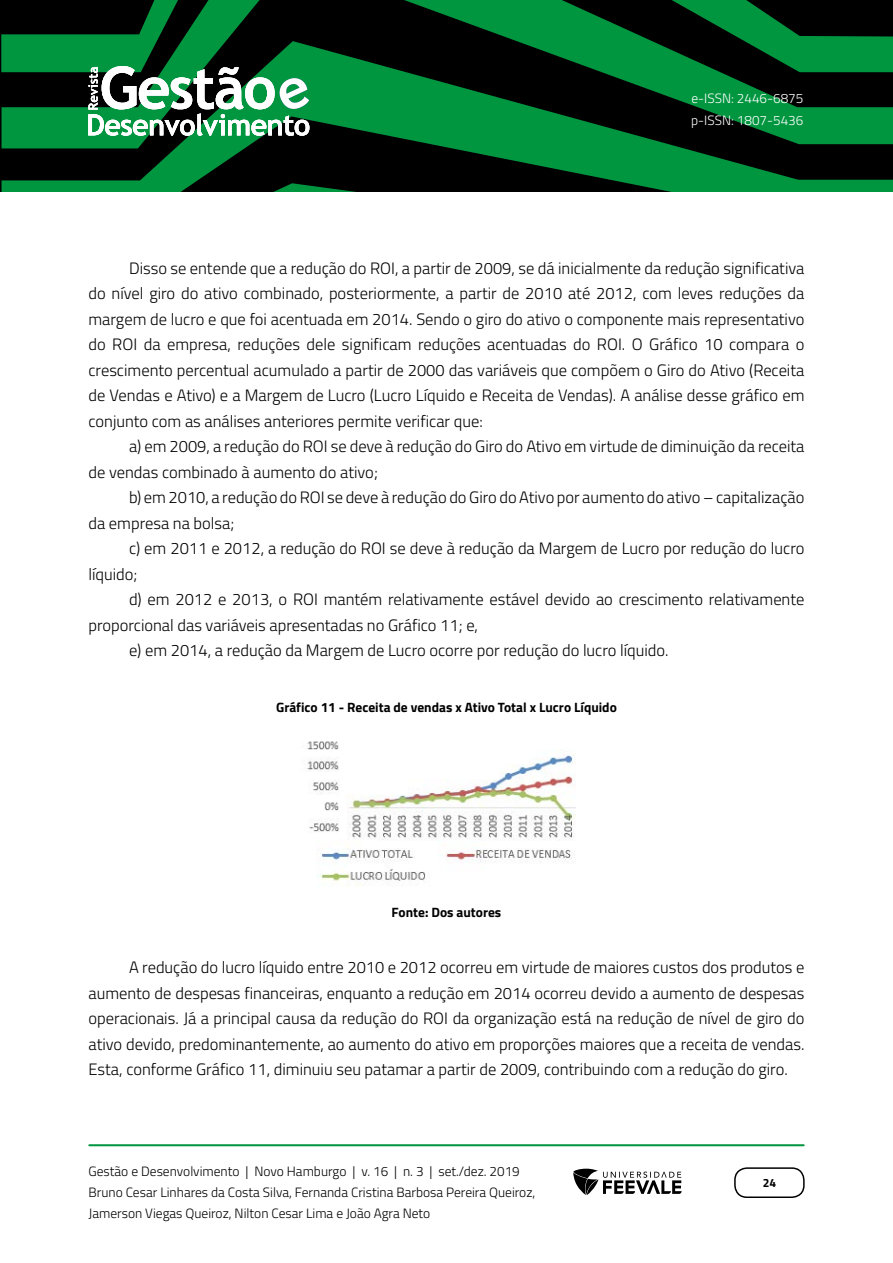
<style>
.page{position:relative;width:893px;height:1263px;background:#fff}
.page>*{position:absolute;margin:0;border:0;box-sizing:border-box;transform-origin:0 0}
.t1{font:300 16.5px/25.5px "Titillium Web";color:#000}
.t2{font:300 13.5px/21px "Titillium Web";color:#000}
.t3{font:700 13.5px "Titillium Web";color:#000}
.t4{font:300 13.5px/22.5px "Titillium Web";color:#fff}
.t5{font:700 12px "Titillium Web";color:#000}
</style>
<div class="page">
<svg style="left:2px;top:0;width:891px;height:41px;background:#003516"></svg>
<svg style="left:2px;top:41px;width:891px;height:142px;background:#004a1f"></svg>
<svg style="left:2px;top:183px;width:891px;height:9px;background:#004f21"></svg>
<hr style="left:89px;top:1144px;width:715px;height:2px;background:#009640">
<div style="left:734px;top:1167px;width:71px;height:31px;border:2px solid #000;border-radius:12px"></div>
<svg style="left:573px;top:1169px;width:109px;height:26px"></svg>
<svg style="left:88px;top:66px;width:221px;height:70px"></svg>
<img style="left:307px;top:741px;width:269px;height:145px">
<p class="t4" style="left:691px;top:86px;width:114px">e-ISSN: 2446-6875 p-ISSN: 1807-5436</p>
<p class="t1" style="left:88px;top:254px;width:717px;text-align:justify;text-indent:41px">Disso se entende que a redução do ROI, a partir de 2009, se dá inicialmente da redução significativa do nível giro do ativo combinado, posteriormente, a partir de 2010 até 2012, com leves reduções da margem de lucro e que foi acentuada em 2014. Sendo o giro do ativo o componente mais representativo do ROI da empresa, reduções dele significam reduções acentuadas do ROI. O Gráfico 10 compara o crescimento percentual acumulado a partir de 2000 das variáveis que compõem o Giro do Ativo (Receita de Vendas e Ativo) e a Margem de Lucro (Lucro Líquido e Receita de Vendas). A análise desse gráfico em conjunto com as análises anteriores permite verificar que:</p>
<p class="t1" style="left:88px;top:433px;width:717px;text-indent:41px">a) em 2009, a redução do ROI se deve à redução do Giro do Ativo em virtude de diminuição da receita de vendas combinado à aumento do ativo;</p>
<p class="t1" style="left:88px;top:484px;width:717px;text-indent:41px">b) em 2010, a redução do ROI se deve à redução do Giro do Ativo por aumento do ativo – capitalização da empresa na bolsa;</p>
<p class="t1" style="left:88px;top:535px;width:717px;text-indent:41px">c) em 2011 e 2012, a redução do ROI se deve à redução da Margem de Lucro por redução do lucro líquido;</p>
<p class="t1" style="left:129px;top:586px;width:677px">d) em 2012 e 2013, o ROI mantém relativamente estável devido ao crescimento relativamente</p>
<p class="t1" style="left:88px;top:611px;width:391px">proporcional das variáveis apresentadas no Gráfico 11; e,</p>
<p class="t1" style="left:129px;top:637px;width:541px">e) em 2014, a redução da Margem de Lucro ocorre por redução do lucro líquido.</p>
<p class="t3" style="left:276px;top:697px;width:342px">Gráfico 11 - Receita de vendas x Ativo Total x Lucro Líquido</p>
<p class="t3" style="left:392px;top:902px;width:111px">Fonte: Dos autores</p>
<p class="t1" style="left:88px;top:954px;width:717px;text-align:justify;text-indent:41px">A redução do lucro líquido entre 2010 e 2012 ocorreu em virtude de maiores custos dos produtos e aumento de despesas financeiras, enquanto a redução em 2014 ocorreu devido a aumento de despesas operacionais. Já a principal causa da redução do ROI da organização está na redução de nível de giro do ativo devido, predominantemente, ao aumento do ativo em proporções maiores que a receita de vendas.<br>Esta, conforme Gráfico 11, diminuiu seu patamar a partir de 2009, contribuindo com a redução do giro.</p>
<p class="t2" style="left:88px;top:1160px;width:448px">Gestão e Desenvolvimento | Novo Hamburgo | v. 16 | n. 3 | set./dez. 2019<br>Bruno Cesar Linhares da Costa Silva, Fernanda Cristina Barbosa Pereira Queiroz,<br>Jamerson Viegas Queiroz, Nilton Cesar Lima e João Agra Neto</p>
<p class="t5" style="left:763px;top:1174px;width:15px">24</p>
</div>
